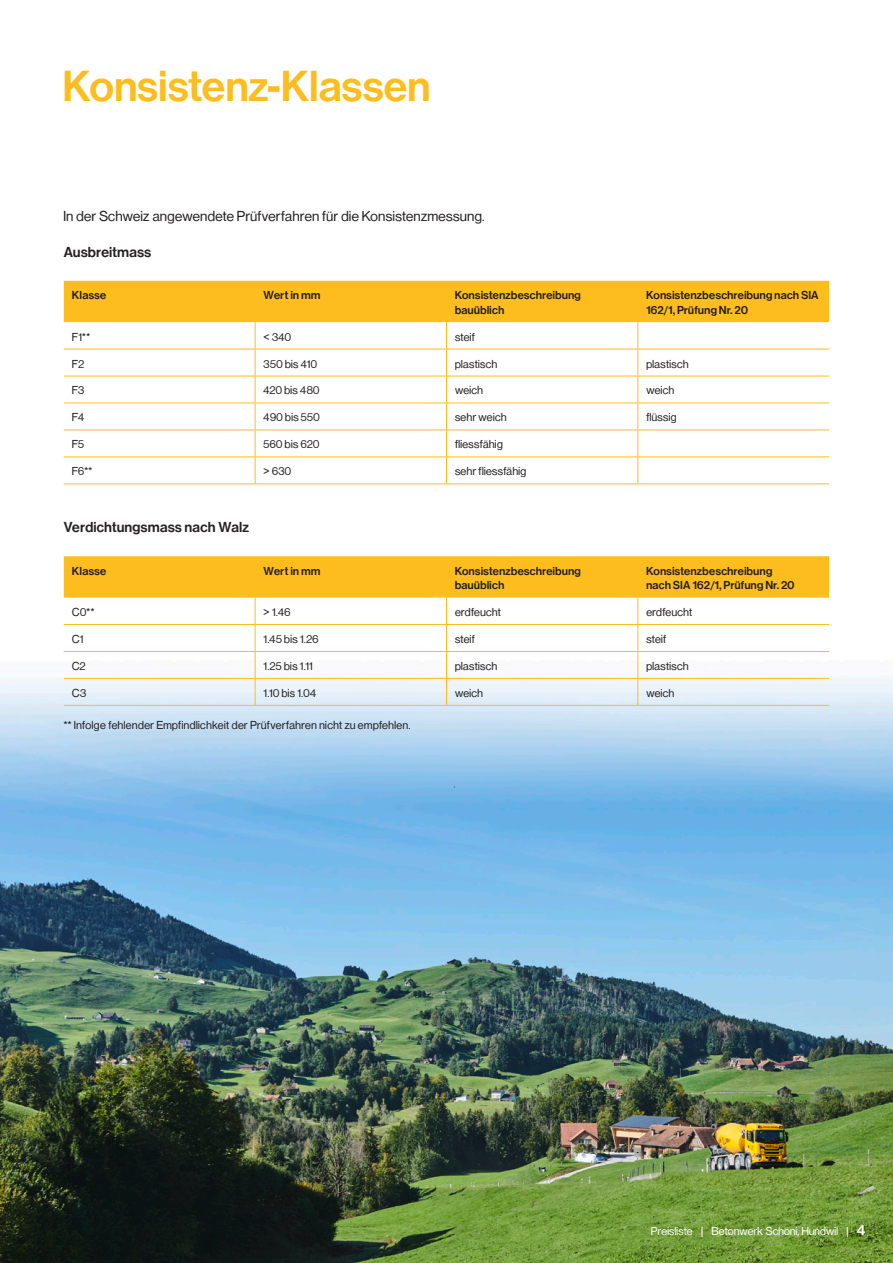
<style>
.page{position:relative;width:893px;height:1263px;background:#fff}
.page>*{position:absolute;margin:0;border:0;box-sizing:border-box;transform-origin:0 0}
.t1{font:700 45px "Nimbus San PCE";letter-spacing:.03em;color:#fdbd1f}
.t2{font:15px "Nimbus San PCE";letter-spacing:.035em;color:#231f20}
.t3{font:700 15px "Nimbus San PCE";letter-spacing:.04em;color:#231f20}
.t4{font:12px "Nimbus San PCE";letter-spacing:.04em;color:#231f20}
.t5{font:700 12px/14.4px "Nimbus San PCE";letter-spacing:.04em;color:#231f20}
.t6{font:12px "Nimbus San PCE";letter-spacing:.025em;color:#fff}
.s1{font-weight:700;font-size:15px}
</style>
<div class="page">
<img style="left:0;top:556px;width:893px;height:707px">
<svg style="left:64px;top:281px;width:765px;height:202px"></svg>
<hr style="left:64px;top:483px;width:191px;height:1px;background:#fdbd1f">
<hr style="left:255px;top:483px;width:191px;height:1px;background:#fdbd1f">
<hr style="left:446px;top:483px;width:192px;height:1px;background:#fdbd1f">
<hr style="left:638px;top:483px;width:191px;height:1px;background:#fdbd1f">
<svg style="left:64px;top:556px;width:765px;height:149px"></svg>
<hr style="left:64px;top:678px;width:191px;height:1px;background:#fdbd1f">
<hr style="left:255px;top:678px;width:191px;height:1px;background:#fdbd1f">
<hr style="left:446px;top:678px;width:192px;height:1px;background:#fdbd1f">
<hr style="left:638px;top:678px;width:191px;height:1px;background:#fdbd1f">
<hr style="left:64px;top:705px;width:191px;height:1px;background:#fdbd1f">
<hr style="left:255px;top:705px;width:191px;height:1px;background:#fdbd1f">
<hr style="left:446px;top:705px;width:192px;height:1px;background:#fdbd1f">
<hr style="left:638px;top:705px;width:191px;height:1px;background:#fdbd1f">
<h1 class="t1" style="left:64px;top:62px;width:367px">Konsistenz-Klassen</h1>
<p class="t2" style="left:64px;top:208px;width:422px">In der Schweiz angewendete Prüfverfahren für die Konsistenzmessung.</p>
<p class="t3" style="left:64px;top:244px;width:89px">Ausbreitmass</p>
<p class="t5" style="left:72px;top:288px;width:35px">Klasse</p>
<p class="t5" style="left:264px;top:288px;width:58px">Wert in mm</p>
<p class="t5" style="left:455px;top:288px;width:127px">Konsistenzbeschreibung bauüblich</p>
<p class="t5" style="left:646px;top:288px;width:174px">Konsistenzbeschreibung nach SIA<br>162/1, Prüfung Nr. 20</p>
<p class="t4" style="left:72px;top:330px;width:19px">F1**</p>
<p class="t4" style="left:264px;top:330px;width:29px">&lt; 340</p>
<p class="t4" style="left:455px;top:330px;width:21px">steif</p>
<p class="t4" style="left:72px;top:357px;width:13px">F2</p>
<p class="t4" style="left:264px;top:357px;width:55px">350 bis 410</p>
<p class="t4" style="left:455px;top:357px;width:44px">plastisch</p>
<p class="t4" style="left:646px;top:357px;width:44px">plastisch</p>
<p class="t4" style="left:72px;top:384px;width:14px">F3</p>
<p class="t4" style="left:264px;top:384px;width:57px">420 bis 480</p>
<p class="t4" style="left:455px;top:384px;width:29px">weich</p>
<p class="t4" style="left:646px;top:384px;width:29px">weich</p>
<p class="t4" style="left:72px;top:411px;width:13px">F4</p>
<p class="t4" style="left:264px;top:411px;width:58px">490 bis 550</p>
<p class="t4" style="left:455px;top:411px;width:53px">sehr weich</p>
<p class="t4" style="left:646px;top:411px;width:32px">flüssig</p>
<p class="t4" style="left:72px;top:438px;width:13px">F5</p>
<p class="t4" style="left:264px;top:438px;width:57px">560 bis 620</p>
<p class="t4" style="left:455px;top:438px;width:49px">fliessfähig</p>
<p class="t4" style="left:72px;top:465px;width:22px">F6**</p>
<p class="t4" style="left:264px;top:465px;width:29px">&gt; 630</p>
<p class="t4" style="left:455px;top:465px;width:73px">sehr fliessfähig</p>
<p class="t3" style="left:64px;top:519px;width:187px">Verdichtungsmass nach Walz</p>
<p class="t5" style="left:72px;top:564px;width:35px">Klasse</p>
<p class="t5" style="left:264px;top:564px;width:58px">Wert in mm</p>
<p class="t5" style="left:455px;top:564px;width:127px">Konsistenzbeschreibung bauüblich</p>
<p class="t5" style="left:646px;top:564px;width:150px">Konsistenzbeschreibung nach SIA 162/1, Prüfung Nr. 20</p>
<p class="t4" style="left:72px;top:605px;width:24px">C0**</p>
<p class="t4" style="left:264px;top:605px;width:28px">&gt; 1.46</p>
<p class="t4" style="left:455px;top:605px;width:47px">erdfeucht</p>
<p class="t4" style="left:646px;top:605px;width:47px">erdfeucht</p>
<p class="t4" style="left:72px;top:632px;width:13px">C1</p>
<p class="t4" style="left:264px;top:632px;width:56px">1.45 bis 1.26</p>
<p class="t4" style="left:455px;top:632px;width:21px">steif</p>
<p class="t4" style="left:646px;top:632px;width:21px">steif</p>
<p class="t4" style="left:72px;top:659px;width:15px">C2</p>
<p class="t4" style="left:264px;top:659px;width:50px">1.25 bis 1.11</p>
<p class="t4" style="left:455px;top:659px;width:44px">plastisch</p>
<p class="t4" style="left:646px;top:659px;width:44px">plastisch</p>
<p class="t4" style="left:72px;top:686px;width:15px">C3</p>
<p class="t4" style="left:264px;top:686px;width:54px">1.10 bis 1.04</p>
<p class="t4" style="left:455px;top:686px;width:29px">weich</p>
<p class="t4" style="left:646px;top:686px;width:29px">weich</p>
<p class="t4" style="left:64px;top:718px;width:348px">** Infolge fehlender Empfindlichkeit der Prüfverfahren nicht zu empfehlen.</p>
<p class="t6" style="left:651px;top:1225px;width:216px">Preisliste | Betonwerk Schöni, Hundwil | <span class="s1">4</span></p>
</div>
